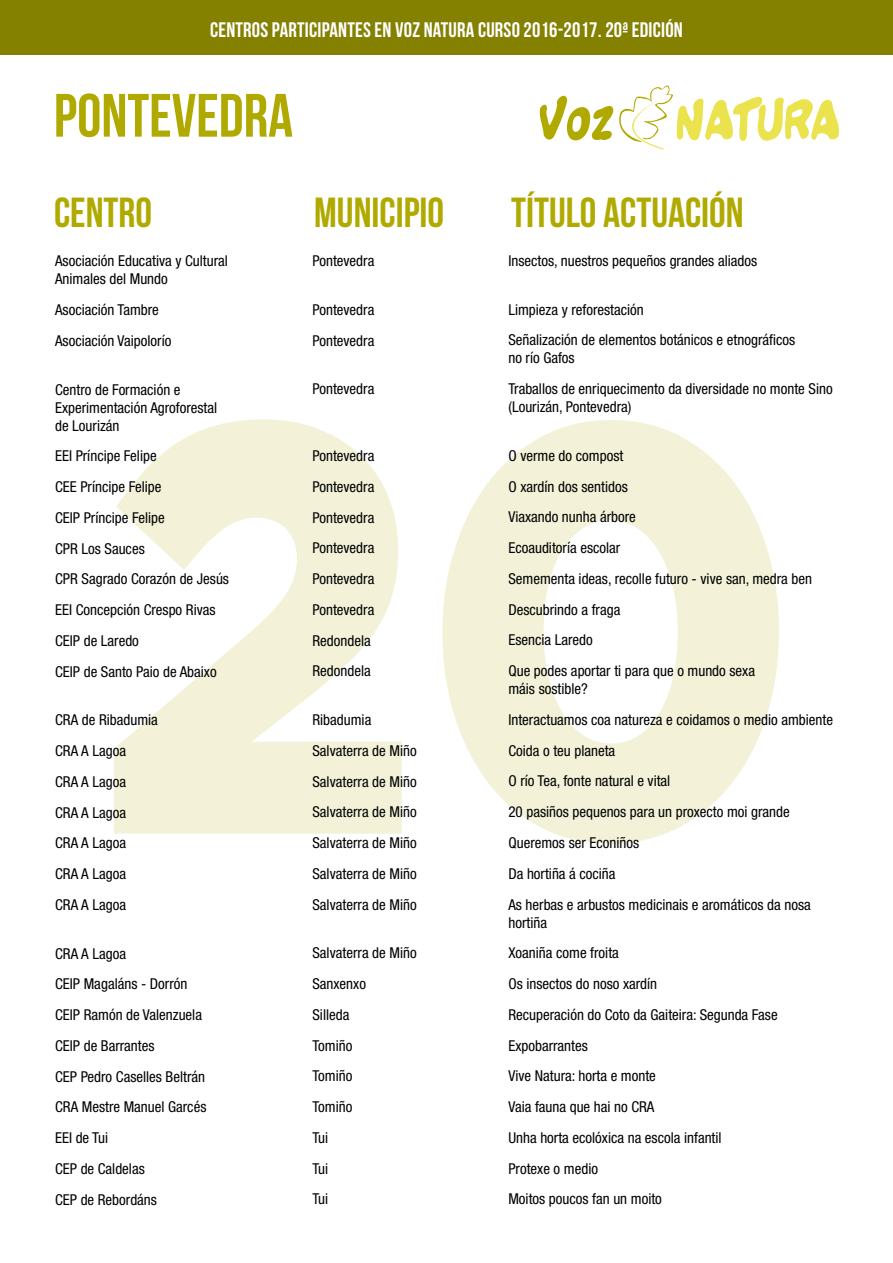
<style>
.page{position:relative;width:893px;height:1263px;background:#fff}
.page>*{position:absolute;margin:0;border:0;box-sizing:border-box;transform-origin:0 0}
.t1{font:700 61.05px "Bebas Neue";color:#b0aa00}
.t2{font:42px "Bebas Neue";color:#b0aa00}
.t3{font:21px "Bebas Neue";letter-spacing:.01em;color:#fff}
.t4{font:condensed 15px/30.8px "Helvetica Neue LT Std";color:#000}
</style>
<div class="page">
<svg style="left:114px;top:419px;width:288px;height:415px;fill:#f3f2d9"></svg>
<svg style="left:442px;top:420px;width:337px;height:424px;fill:#f3f2d9"></svg>
<div style="left:0;top:0;width:893px;height:54px;background:#848000"></div>
<svg style="left:540px;top:85px;width:299px;height:64px"></svg>
<h3 class="t3" style="left:210px;top:19px;width:474px">CENTROS PARTICIPANTES EN VOZ NATURA CURSO 2016-2017. 20ª EDICIÓN</h3>
<h1 class="t1" style="left:54px;top:82px;width:241px">PONTEVEDRA</h1>
<h2 class="t2" style="left:54px;top:190px;width:100px">CENTRO</h2>
<h2 class="t2" style="left:314px;top:190px;width:131px">MUNICIPIO</h2>
<h2 class="t2" style="left:511px;top:190px;width:234px">TÍTULO ACTUACIÓN</h2>
<p class="t4" style="left:55px;top:252px;width:174px;line-height:18px">Asociación Educativa y Cultural<br>Animales del Mundo</p>
<p class="t4" style="left:55px;top:294px;width:118px">Asociación Tambre<br>Asociación Vaipolorío</p>
<p class="t4" style="left:55px;top:380px;width:164px;line-height:18px">Centro de Formación e<br>Experimentación Agroforestal de Lourizán</p>
<p class="t4" style="left:55px;top:440px;width:175px">EEI Príncipe Felipe<br>CEE Príncipe Felipe<br>CEIP Príncipe Felipe<br>CPR Los Sauces<br>CPR Sagrado Corazón de Jesús<br>EEI Concepción Crespo Rivas<br>CEIP de Laredo<br>CEIP de Santo Paio de Abaixo</p>
<p class="t4" style="left:55px;top:704px;width:104px">CRA de Ribadumia<br>CRA A Lagoa<br>CRA A Lagoa<br>CRA A Lagoa<br>CRA A Lagoa<br>CRA A Lagoa<br>CRA A Lagoa</p>
<p class="t4" style="left:55px;top:938px;width:153px">CRA A Lagoa<br>CEIP Magaláns - Dorrón<br>CEIP Ramón de Valenzuela<br>CEIP de Barrantes<br>CEP Pedro Caselles Beltrán<br>CRA Mestre Manuel Garcés<br>EEI de Tui<br>CEP de Caldelas<br>CEP de Rebordáns</p>
<p class="t4" style="left:312px;top:245px;width:63px">Pontevedra</p>
<p class="t4" style="left:312px;top:294px;width:63px">Pontevedra<br>Pontevedra</p>
<p class="t4" style="left:312px;top:374px;width:63px">Pontevedra</p>
<p class="t4" style="left:312px;top:440px;width:63px">Pontevedra<br>Pontevedra<br>Pontevedra<br>Pontevedra<br>Pontevedra<br>Pontevedra<br>Redondela<br>Redondela</p>
<p class="t4" style="left:312px;top:704px;width:106px">Ribadumia<br>Salvaterra de Miño<br>Salvaterra de Miño<br>Salvaterra de Miño<br>Salvaterra de Miño<br>Salvaterra de Miño<br>Salvaterra de Miño</p>
<p class="t4" style="left:312px;top:938px;width:106px">Salvaterra de Miño<br>Sanxenxo<br>Silleda<br>Tomiño<br>Tomiño<br>Tomiño<br>Tui<br>Tui<br>Tui</p>
<p class="t4" style="left:508px;top:245px;width:250px">Insectos, nuestros pequeños grandes aliados</p>
<p class="t4" style="left:508px;top:294px;width:288px">Limpieza y reforestación<br>Señalización de elementos botánicos e etnográficos</p>
<p class="t4" style="left:508px;top:343px;width:326px">no río Gafos<br>Traballos de enriquecimento da diversidade no monte Sino</p>
<p class="t4" style="left:508px;top:391px;width:124px">(Lourizán, Pontevedra)</p>
<p class="t4" style="left:508px;top:440px;width:305px">O verme do compost<br>O xardín dos sentidos<br>Viaxando nunha árbore<br>Ecoauditoría escolar<br>Semementa ideas, recolle futuro - vive san, medra ben<br>Descubrindo a fraga<br>Esencia Laredo<br>Que podes aportar ti para que o mundo sexa</p>
<p class="t4" style="left:508px;top:673px;width:326px">máis sostible?<br>Interactuamos coa natureza e coidamos o medio ambiente<br>Coida o teu planeta<br>O río Tea, fonte natural e vital<br>20 pasiños pequenos para un proxecto moi grande<br>Queremos ser Econiños<br>Da hortiña á cociña<br>As herbas e arbustos medicinais e aromáticos da nosa</p>
<p class="t4" style="left:508px;top:907px;width:271px">hortiña<br>Xoaniña come froita<br>Os insectos do noso xardín<br>Recuperación do Coto da Gaiteira: Segunda Fase<br>Expobarrantes<br>Vive Natura: horta e monte<br>Vaia fauna que hai no CRA<br>Unha horta ecolóxica na escola infantil<br>Protexe o medio<br>Moitos poucos fan un moito</p>
</div>
